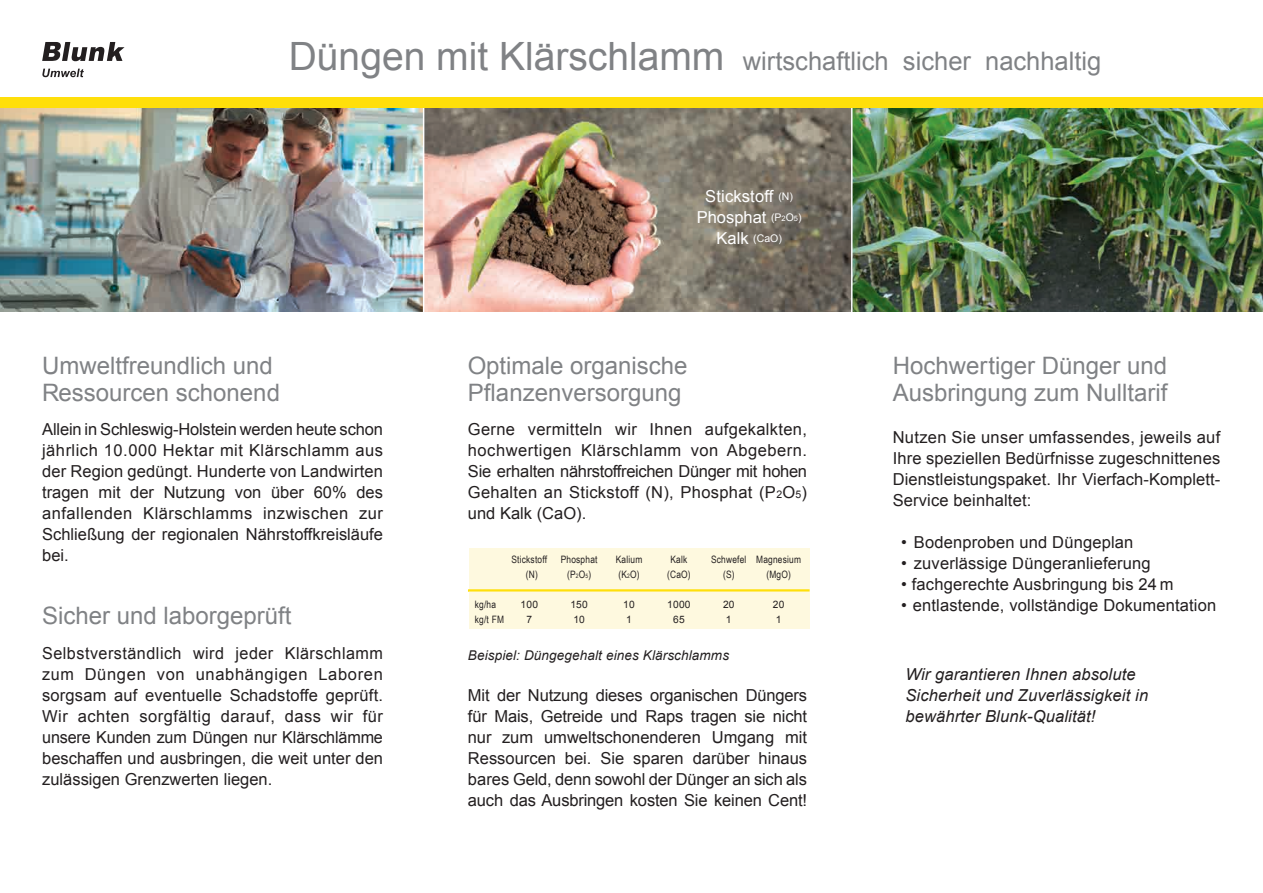
<style>
.page{position:relative;width:1263px;height:893px;background:#fff}
.page>*{position:absolute;margin:0;border:0;box-sizing:border-box;transform-origin:0 0}
.t1{font:25.5px "Arial";color:#808285}
.t2{font:24px/27px "Arial";color:#808285}
.t3{font:16.5px/21px "Arial";letter-spacing:.005em;color:#231f20;text-align:justify}
.t4{font:italic 16.5px/21px "Arial";letter-spacing:.01em;color:#231f20}
.t5{font:16.5px/21px "Arial";letter-spacing:.005em;color:#fff;text-align:center}
.t6{font:italic 13.5px "Arial";letter-spacing:.01em;color:#231f20}
.t7{font:10.5px "Arial";color:#fff}
.t8{font:10.2px/15px "Arial Narrow";letter-spacing:.02em;color:#231f20;text-align:center}
.t9{font:10.2px/15px "Arial";letter-spacing:.02em;color:#231f20}
.s1{font-size:39px}
.s2{font-size:10.5px}
.s3{font-size:7.5px}
.s4{font-size:16.5px}
.s5{font-size:6px}
</style>
<div class="page">
<img style="left:0;top:108px;width:423px;height:203px">
<hr style="left:468px;top:589px;width:341px;height:3px;background:#ffdf0a">
<img style="left:852px;top:108px;width:411px;height:203px">
<img style="left:424px;top:108px;width:427px;height:203px">
<div style="left:0;top:97px;width:1263px;height:11px;background:#ffdf0a"></div>
<svg style="left:42px;top:69px;width:42px;height:8px"></svg>
<svg style="left:42px;top:42px;width:83px;height:19px"></svg>
<div style="left:469px;top:549px;width:340px;height:80px;background:#fef9df"></div>
<hr style="left:469px;top:589px;width:340px;height:2px;background:#ffdf0a">
<h1 class="t1" style="left:289px;top:44px;width:814px"><span class="s1">Düngen mit Klärschlamm</span> wirtschaftlich sicher nachhaltig</h1>
<h2 class="t2" style="left:42px;top:352px;width:239px">Umweltfreundlich und<br>Ressourcen schonend</h2>
<p class="t3" style="left:42px;top:419px;width:342px">Allein in Schleswig-Holstein werden heute schon jährlich 10.000 Hektar mit Klärschlamm aus der Region gedüngt. Hunderte von Landwirten tragen mit der Nutzung von über 60% des anfallenden Klärschlamms inzwischen zur Schließung der regionalen Nährstoffkreisläufe bei.</p>
<h2 class="t2" style="left:42px;top:602px;width:251px">Sicher und laborgeprüft</h2>
<p class="t3" style="left:42px;top:642px;width:342px">Selbstverständlich wird jeder Klärschlamm zum Düngen von unabhängigen Laboren sorgsam auf eventuelle Schadstoffe geprüft.<br>Wir achten sorgfältig darauf, dass wir für unsere Kunden zum Düngen nur Klärschlämme beschaffen und ausbringen, die weit unter den zulässigen Grenzwerten liegen.</p>
<p class="t5" style="left:697px;top:186px;width:106px">Stickstoff <span class="s2">(N)<br></span>Phosphat <span class="s2">(P</span><span class="s3">2</span><span class="s2">O</span><span class="s3">5</span><span class="s2">)</span></p>
<p class="t7" style="left:716px;top:231px;width:67px"><span class="s4">Kalk</span> (CaO)</p>
<h2 class="t2" style="left:468px;top:352px;width:221px">Optimale organische<br>Pflanzenversorgung</h2>
<p class="t3" style="left:468px;top:419px;width:341px">Gerne vermitteln wir Ihnen aufgekalkten, hochwertigen Klärschlamm von Abgebern.<br>Sie erhalten nährstoffreichen Dünger mit hohen Gehalten an Stickstoff (N), Phosphat (P<span class="s2">2</span>O<span class="s2">5</span>) und Kalk (CaO).</p>
<p class="t8" style="left:475px;top:597px;width:31px;text-align:left">kg/ha kg/t FM</p>
<p class="t8" style="left:511px;top:552px;width:37px">Stickstoff (N)</p>
<p class="t9" style="left:521px;top:597px;width:19px;text-align:center">100<br>7</p>
<p class="t8" style="left:561px;top:552px;width:38px">Phosphat (P<span class="s5">2</span>O<span class="s5">5</span>)</p>
<p class="t9" style="left:570px;top:597px;width:19px">150<br>10</p>
<p class="t8" style="left:616px;top:552px;width:28px;text-align:left">Kalium (K<span class="s5">2</span>O)</p>
<p class="t9" style="left:623px;top:597px;width:13px">10<br>1</p>
<p class="t8" style="left:667px;top:552px;width:25px">Kalk (CaO)</p>
<p class="t9" style="left:667px;top:597px;width:25px;text-align:center">1000<br>65</p>
<p class="t8" style="left:711px;top:552px;width:37px">Schwefel (S)</p>
<p class="t9" style="left:723px;top:597px;width:13px">20<br>1</p>
<p class="t8" style="left:756px;top:552px;width:46px">Magnesium (MgO)</p>
<p class="t9" style="left:773px;top:597px;width:13px">20<br>1</p>
<p class="t6" style="left:468px;top:647px;width:263px">Beispiel: Düngegehalt eines Klärschlamms</p>
<p class="t3" style="left:468px;top:685px;width:341px">Mit der Nutzung dieses organischen Düngers für Mais, Getreide und Raps tragen sie nicht nur zum umweltschonenderen Umgang mit Ressourcen bei. Sie sparen darüber hinaus bares Geld, denn sowohl der Dünger an sich als auch das Ausbringen kosten Sie keinen Cent!</p>
<h2 class="t2" style="left:893px;top:352px;width:276px">Hochwertiger Dünger und<br>Ausbringung zum Nulltarif</h2>
<p class="t3" style="left:893px;top:426px;width:329px">Nutzen Sie unser umfassendes, jeweils auf Ihre speziellen Bedürfnisse zugeschnittenes Dienstleistungspaket. Ihr Vierfach-Komplett-Service beinhaltet:</p>
<p class="t3" style="left:901px;top:531px;width:234px">• Bodenproben und Düngeplan</p>
<p class="t3" style="left:901px;top:552px;width:251px">• zuverlässige Düngeranlieferung</p>
<p class="t3" style="left:901px;top:573px;width:274px">• fachgerechte Ausbringung bis 24 m</p>
<p class="t3" style="left:901px;top:594px;width:317px">• entlastende, vollständige Dokumentation</p>
<p class="t4" style="left:905px;top:663px;width:244px">Wir garantieren Ihnen absolute<br>Sicherheit und Zuverlässigkeit in bewährter Blunk-Qualität!</p>
</div>
